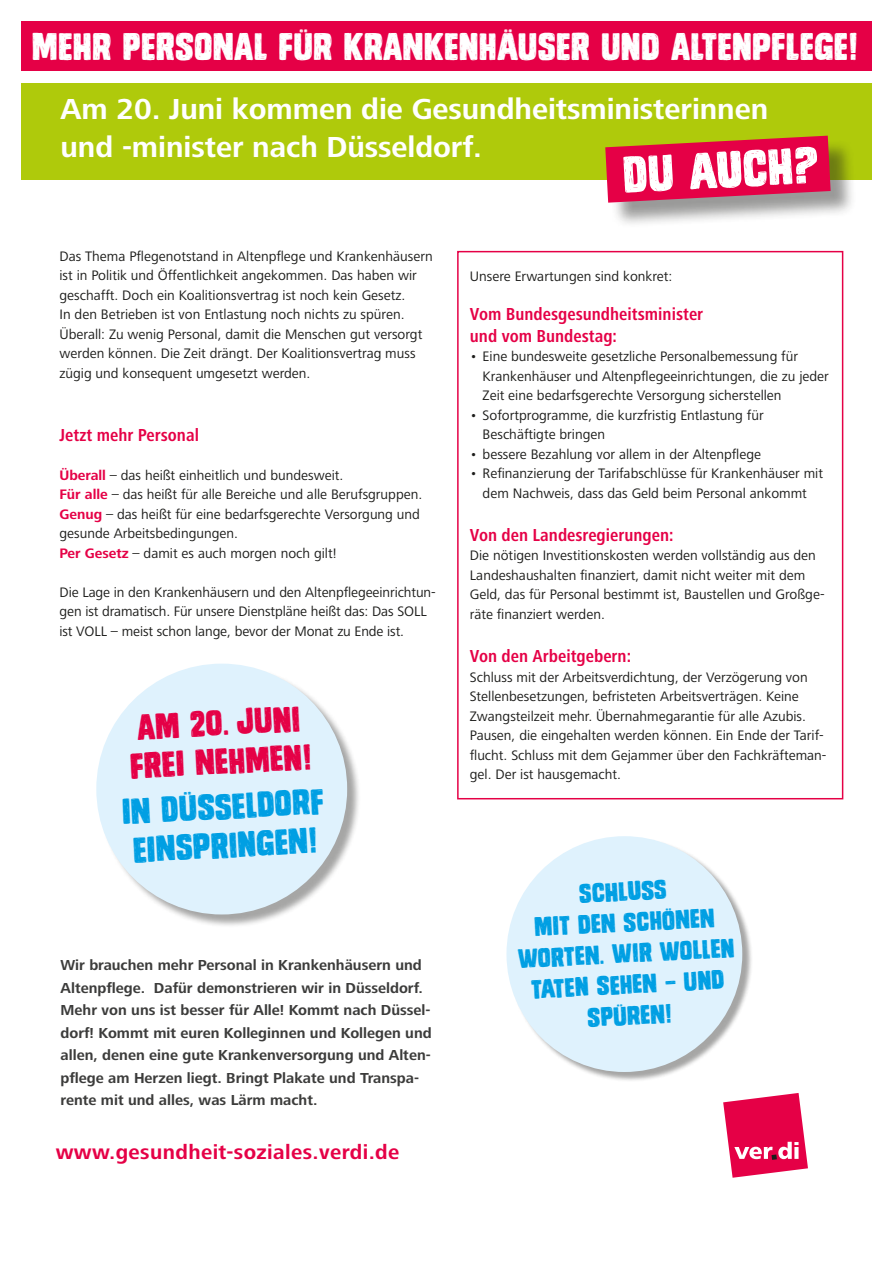
<style>
.page{position:relative;width:893px;height:1263px;background:#fff}
.page>*{position:absolute;margin:0;border:0;box-sizing:border-box;transform-origin:0 0}
.t1{font:48.9px "Monstro";color:#fff}
.t2{font:36.75px "Monstro";letter-spacing:.005em;color:#fff}
.t3{font:34.35px/38.7px "Monstro";color:#009fe3}
.t4{font:34.35px/38.7px "Monstro";color:#e50046}
.t5{font:700 30px/38.2px "Frutiger Next LT";color:#fff}
.t6{font:25.5px/31px "Monstro";color:#009fe3;text-align:center}
.t7{font:700 21px "Frutiger Next LT";letter-spacing:.02em;color:#e50046}
.t8{font:700 condensed 18px/21.6px "Frutiger Next LT";color:#e50046}
.t9{font:700 15px/22.5px "Frutiger Next LT";color:#3c3c3b}
.t10{font:14.25px/19.5px "Frutiger Next LT";color:#1d1d1b}
.s1{font-size:29.85px}
.s2{font-weight:700;color:#e50046}
</style>
<div class="page">
<div style="left:21px;top:83px;width:851px;height:97px;background:#afca0b"></div>
<div style="left:609px;top:139px;width:248px;height:90px;background:#1d1d1b;opacity:.45"></div>
<svg style="left:605px;top:136px;width:226px;height:67px;background:#d92149"></svg>
<div style="left:457px;top:251px;width:386px;height:548px;border:2px solid #e50046"></div>
<div style="left:21px;top:21px;width:851px;height:50px;background:#e50046"></div>
<div style="left:508px;top:837px;width:245px;height:246px;background:#1d1d1b;opacity:.4"></div>
<div style="left:506px;top:836px;width:236px;height:236px;background:#dff2fd;border-radius:50%"></div>
<div style="left:98px;top:665px;width:263px;height:264px;background:#1d1d1b;opacity:.4"></div>
<div style="left:96px;top:664px;width:251px;height:250px;background:#dff2fd;border-radius:50%"></div>
<svg style="left:723px;top:1093px;width:85px;height:85px"></svg>
<h2 class="t2" style="left:32px;top:27px;width:827px">MEHR PERSONAL FÜR KRANKENHÄUSER UND ALTENPFLEGE!</h2>
<h3 class="t5" style="left:61px;top:90px;width:709px">Am 20. Juni kommen die Gesundheitsministerinnen und -minister nach Düsseldorf<span class="s1">.</span></h3>
<h1 class="t1" style="left:621px;top:148px;width:197px;rotate:-3deg">DU AUCH?</h1>
<p class="t10" style="left:60px;top:246px;width:375px">Das Thema Pflegenotstand in Altenpflege und Krankenhäusern ist in Politik und Öffentlichkeit angekommen. Das haben wir geschafft. Doch ein Koalitionsvertrag ist noch kein Gesetz.<br>In den Betrieben ist von Entlastung noch nichts zu spüren.<br>Überall: Zu wenig Personal, damit die Menschen gut versorgt werden können. Die Zeit drängt. Der Koalitionsvertrag muss zügig und konsequent umgesetzt werden.</p>
<p class="t8" style="left:60px;top:424px;width:141px">Jetzt mehr Personal</p>
<p class="t10" style="left:60px;top:465px;width:364px"><span class="s2">Überall</span> – das heißt einheitlich und bundesweit.<br><span class="s2">Für alle</span> – das heißt für alle Bereiche und alle Berufsgruppen.<br><span class="s2">Genug</span> – das heißt für eine bedarfsgerechte Versorgung und gesunde Arbeitsbedingungen.<br><span class="s2">Per Gesetz</span> – damit es auch morgen noch gilt!</p>
<p class="t10" style="left:60px;top:582px;width:378px">Die Lage in den Krankenhäusern und den Altenpflegeeinrichtun&shy;gen ist dramatisch. Für unsere Dienstpläne heißt das: Das SOLL ist VOLL – meist schon lange, bevor der Monat zu Ende ist.</p>
<h3 class="t4" style="left:127px;top:709px;width:183px;rotate:-3deg">AM 20. JUNI<br>FREI NEHMEN!</h3>
<h3 class="t3" style="left:121px;top:793px;width:204px;rotate:-3deg">IN DÜSSELDORF<br>EINSPRINGEN!</h3>
<p class="t9" style="left:61px;top:954px;width:373px">Wir brauchen mehr Personal in Krankenhäusern und Altenpflege. Dafür demonstrieren wir in Düsseldorf.<br>Mehr von uns ist besser für Alle! Kommt nach Düssel&shy;dorf! Kommt mit euren Kolleginnen und Kollegen und allen, denen eine gute Krankenversorgung und Alten&shy;pflege am Herzen liegt. Bringt Plakate und Transpa&shy;rente mit und alles, was Lärm macht.</p>
<h3 class="t7" style="left:56px;top:1140px;width:345px">www.gesundheit-soziales.verdi.de</h3>
<p class="t10" style="left:470px;top:266px;width:204px">Unsere Erwartungen sind konkret:</p>
<p class="t8" style="left:470px;top:303px;width:235px">Vom Bundesgesundheitsminister und vom Bundestag:</p>
<p class="t10" style="left:483px;top:347px;width:348px;text-indent:-13px">• Eine bundesweite gesetzliche Personalbemessung für<br>Krankenhäuser und Altenpflegeeinrichtungen, die zu jeder<br>Zeit eine bedarfsgerechte Versorgung sicherstellen</p>
<p class="t10" style="left:483px;top:405px;width:283px;text-indent:-13px">• Sofortprogramme, die kurzfristig Entlastung für<br>Beschäftigte bringen</p>
<p class="t10" style="left:470px;top:444px;width:293px">• bessere Bezahlung vor allem in der Altenpflege</p>
<p class="t10" style="left:470px;top:464px;width:355px;text-align:center">• Refinanzierung der Tarifabschlüsse für Krankenhäuser mit dem Nachweis, dass das Geld beim Personal ankommt</p>
<p class="t8" style="left:470px;top:524px;width:205px">Von den Landesregierungen:</p>
<p class="t10" style="left:470px;top:546px;width:356px">Die nötigen Investitionskosten werden vollständig aus den Landeshaushalten finanziert, damit nicht weiter mit dem Geld, das für Personal bestimmt ist, Baustellen und Großge&shy;räte finanziert werden.</p>
<p class="t8" style="left:470px;top:645px;width:163px">Von den Arbeitgebern:</p>
<p class="t10" style="left:470px;top:667px;width:358px">Schluss mit der Arbeitsverdichtung, der Verzögerung von Stellenbesetzungen, befristeten Arbeitsverträgen. Keine Zwangsteilzeit mehr. Übernahmegarantie für alle Azubis.<br>Pausen, die eingehalten werden können. Ein Ende der Tarif&shy;flucht. Schluss mit dem Gejammer über den Fachkräfteman&shy;gel. Der ist hausgemacht.</p>
<h3 class="t6" style="left:514px;top:882px;width:218px;rotate:-3deg">SCHLUSS<br>MIT DEN SCHÖNEN<br>WORTEN. WIR WOLLEN<br>TATEN SEHEN – UND<br>SPÜREN!</h3>
</div>
